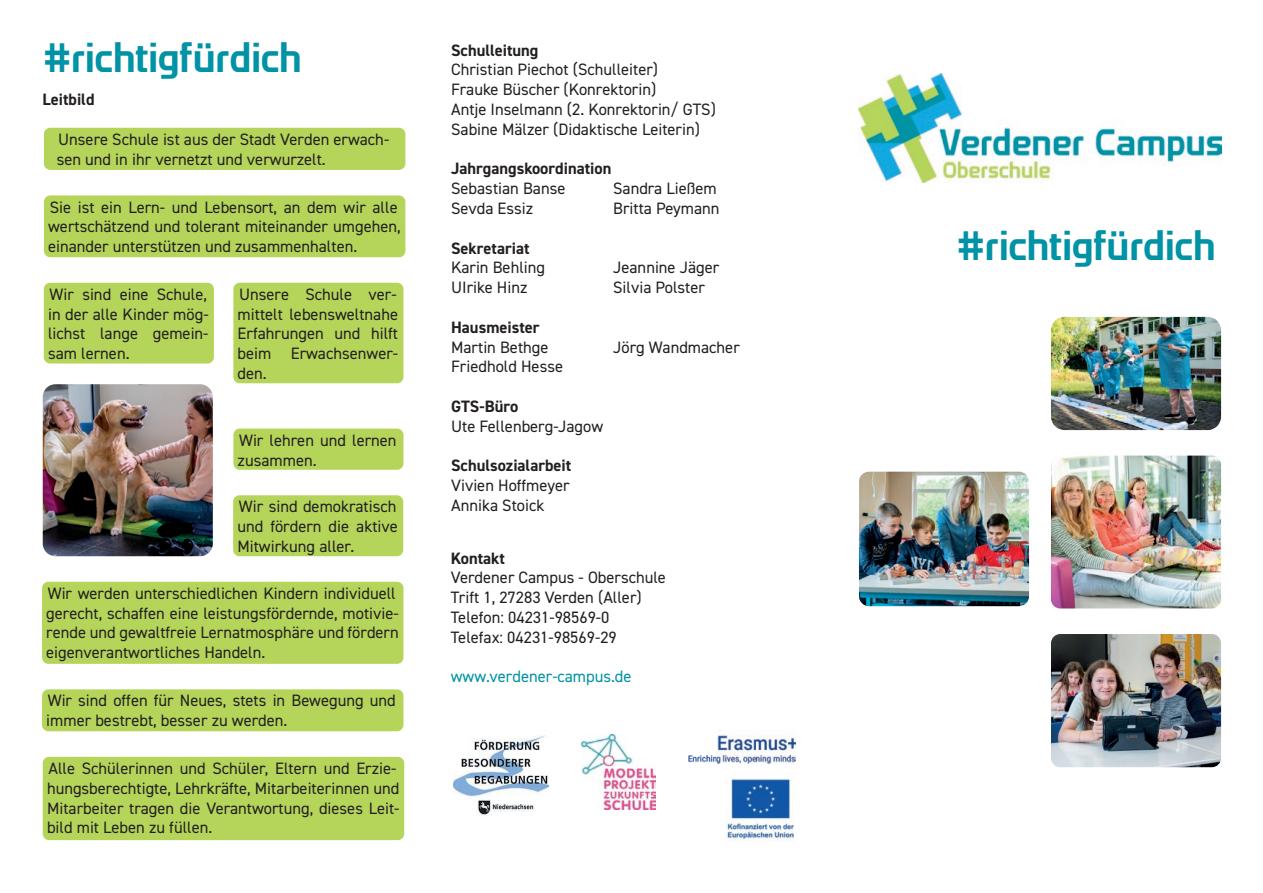
<style>
.page{position:relative;width:1263px;height:893px;background:#fff}
.page>*{position:absolute;margin:0;border:0;box-sizing:border-box;transform-origin:0 0}
.t1{font:36px "Domyouji";color:#0092a5}
.t2{font:16.5px/19.8px "DIN2014";color:#231f20}
.t3{font:700 16.5px "DIN2014";color:#231f20}
.t4{font:16.5px "DIN2014";color:#0092a5}
</style>
<div class="page">
<img style="left:858px;top:74px;width:363px;height:109px">
<img style="left:1051px;top:317px;width:170px;height:113px">
<img style="left:1051px;top:634px;width:170px;height:133px">
<img style="left:859px;top:472px;width:170px;height:134px">
<img style="left:1051px;top:456px;width:170px;height:152px">
<img style="left:43px;top:384px;width:170px;height:172px">
<div style="left:44px;top:128px;width:361px;height:42px;background:#b5d55a;border-radius:6px"></div>
<div style="left:44px;top:195px;width:361px;height:62px;background:#b5d55a;border-radius:6px"></div>
<div style="left:233px;top:495px;width:170px;height:61px;background:#b5d55a;border-radius:6px"></div>
<div style="left:44px;top:283px;width:170px;height:80px;background:#b5d55a;border-radius:6px"></div>
<div style="left:42px;top:582px;width:361px;height:82px;background:#b5d55a;border-radius:6px"></div>
<div style="left:233px;top:429px;width:170px;height:41px;background:#b5d55a;border-radius:6px"></div>
<div style="left:42px;top:689px;width:361px;height:42px;background:#b5d55a;border-radius:6px"></div>
<div style="left:233px;top:283px;width:170px;height:100px;background:#b5d55a;border-radius:6px"></div>
<div style="left:43px;top:757px;width:361px;height:83px;background:#b5d55a;border-radius:6px"></div>
<img style="left:581px;top:735px;width:74px;height:75px">
<img style="left:453px;top:735px;width:95px;height:80px">
<img style="left:688px;top:734px;width:107px;height:30px">
<img style="left:727px;top:778px;width:67px;height:62px">
<h1 class="t1" style="left:43px;top:35px;width:260px">#richtigfürdich</h1>
<p class="t3" style="left:43px;top:89px;width:54px">Leitbild</p>
<p class="t2" style="left:57px;top:129px;width:334px">Unsere Schule ist aus der Stadt Verden erwach&shy;sen und in ihr vernetzt und verwurzelt.</p>
<p class="t2" style="left:48px;top:197px;width:354px">Sie ist ein Lern- und Lebensort, an dem wir alle wertschätzend und tolerant miteinander umgehen, einander unterstützen und zusammenhalten.</p>
<p class="t2" style="left:48px;top:284px;width:162px;text-align:justify">Wir sind eine Schule, in der alle Kinder mög&shy;lichst lange gemein&shy;sam lernen.</p>
<p class="t2" style="left:238px;top:284px;width:162px;text-align:justify">Unsere Schule ver&shy;mittelt lebensweltnahe Erfahrungen und hilft beim Erwachsenwer&shy;den.</p>
<p class="t2" style="left:238px;top:430px;width:160px">Wir lehren und lernen zusammen.</p>
<p class="t2" style="left:237px;top:496px;width:162px;text-align:justify">Wir sind demokratisch und fördern die aktive Mitwirkung aller.</p>
<p class="t2" style="left:46px;top:583px;width:354px">Wir werden unterschiedlichen Kindern individuell gerecht, schaffen eine leistungsfördernde, motivie&shy;rende und gewaltfreie Lernatmosphäre und fördern eigenverantwortliches Handeln.</p>
<p class="t2" style="left:46px;top:691px;width:351px">Wir sind offen für Neues, stets in Bewegung und immer bestrebt, besser zu werden.</p>
<p class="t2" style="left:47px;top:758px;width:354px">Alle Schülerinnen und Schüler, Eltern und Erzie&shy;hungsberechtigte, Lehrkräfte, Mitarbeiterinnen und Mitarbeiter tragen die Verantwortung, dieses Leit&shy;bild mit Leben zu füllen.</p>
<p class="t3" style="left:451px;top:39px;width:89px">Schulleitung</p>
<p class="t2" style="left:451px;top:59px;width:266px">Christian Piechot (Schulleiter)<br>Frauke Büscher (Konrektorin)<br>Antje Inselmann (2. Konrektorin/ GTS)<br>Sabine Mälzer (Didaktische Leiterin)</p>
<p class="t3" style="left:451px;top:158px;width:162px">Jahrgangskoordination</p>
<p class="t2" style="left:451px;top:178px;width:116px">Sebastian Banse</p>
<p class="t2" style="left:613px;top:178px;width:105px">Sandra Ließem</p>
<p class="t2" style="left:451px;top:198px;width:84px">Sevda Essiz</p>
<p class="t2" style="left:613px;top:198px;width:108px">Britta Peymann</p>
<p class="t3" style="left:451px;top:237px;width:80px">Sekretariat</p>
<p class="t2" style="left:451px;top:257px;width:95px">Karin Behling</p>
<p class="t2" style="left:613px;top:257px;width:108px">Jeannine Jäger</p>
<p class="t2" style="left:451px;top:277px;width:78px">UIrike Hinz</p>
<p class="t2" style="left:613px;top:277px;width:93px">Silvia Polster</p>
<p class="t3" style="left:451px;top:316px;width:90px">Hausmeister</p>
<p class="t2" style="left:451px;top:337px;width:99px">Martin Bethge</p>
<p class="t2" style="left:613px;top:337px;width:128px">Jörg Wandmacher</p>
<p class="t2" style="left:451px;top:356px;width:113px">Friedhold Hesse</p>
<p class="t3" style="left:451px;top:395px;width:69px">GTS-Büro</p>
<p class="t2" style="left:451px;top:416px;width:154px">Ute Fellenberg-Jagow</p>
<p class="t3" style="left:451px;top:455px;width:122px">Schulsozialarbeit</p>
<p class="t2" style="left:451px;top:475px;width:120px">Vivien Hoffmeyer<br>Annika Stoick</p>
<p class="t3" style="left:451px;top:547px;width:56px">Kontakt</p>
<p class="t2" style="left:451px;top:567px;width:217px">Verdener Campus - Oberschule<br>Trift 1, 27283 Verden (Aller)<br>Telefon: 04231-98569-0<br>Telefax: 04231-98569-29</p>
<p class="t4" style="left:451px;top:666px;width:182px">www.verdener-campus.de</p>
<h1 class="t1" style="left:957px;top:223px;width:260px">#richtigfürdich</h1>
</div>
